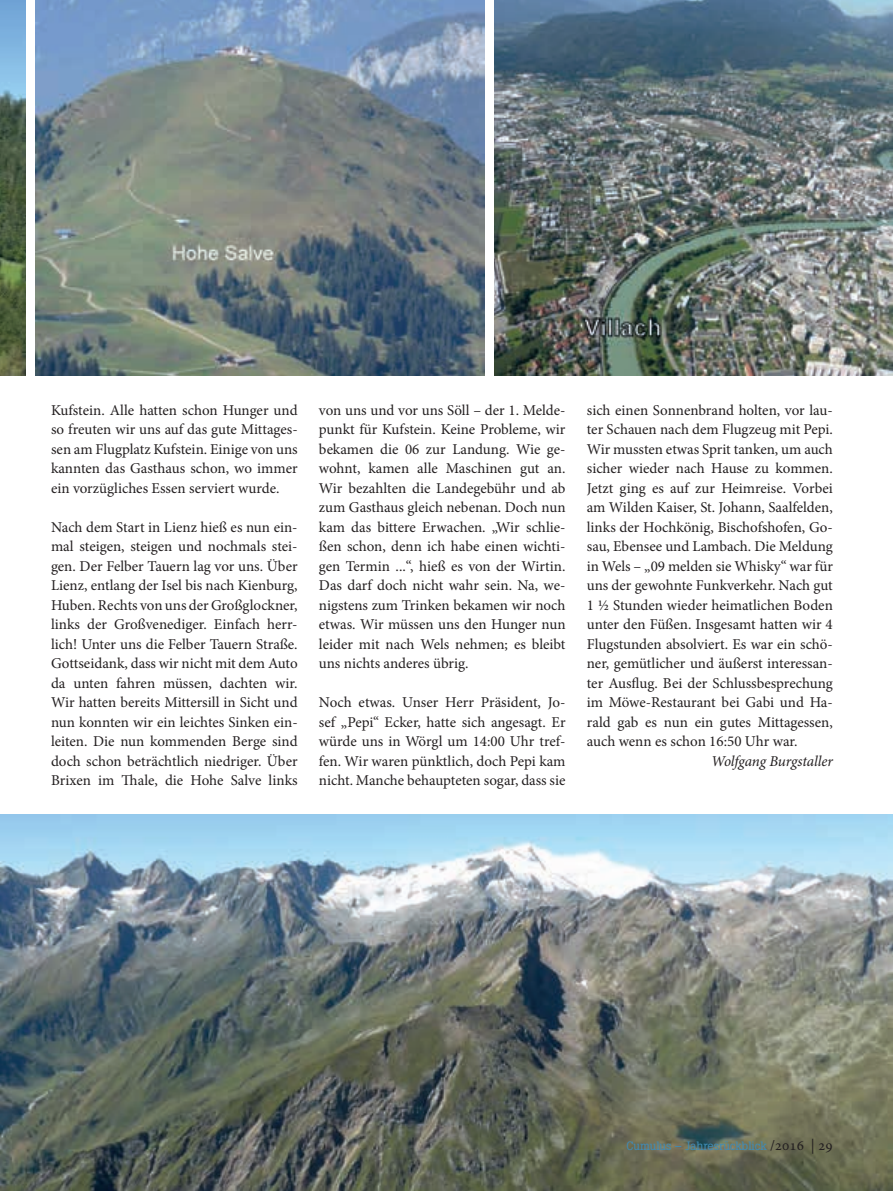
<style>
.page{position:relative;width:893px;height:1191px;background:#fff}
.page>*{position:absolute;margin:0;border:0;box-sizing:border-box;transform-origin:0 0}
.t1{font:15px/19.5px "Minion Pro";color:#231f20;text-align:justify}
.t2{font:italic 15px "Minion Pro";letter-spacing:-.01em;color:#231f20}
.t3{font:12px "Boton";color:#408bb5}
.s1{font-family:"Minion Pro";font-size:15px;color:#231f20}
</style>
<div class="page">
<img style="left:36px;top:0;width:448px;height:375px">
<img style="left:0;top:0;width:26px;height:375px">
<img style="left:494px;top:0;width:399px;height:375px">
<img style="left:0;top:815px;width:893px;height:376px">
<p class="t1" style="left:51px;top:400px;width:248px">Kufstein. Alle hatten schon Hunger und so freuten wir uns auf das gute Mittages&shy;sen am Flugplatz Kufstein. Einige von uns kannten das Gasthaus schon, wo immer ein vorzügliches Essen serviert wurde.</p>
<p class="t1" style="left:51px;top:517px;width:248px">Nach dem Start in Lienz hieß es nun ein&shy;mal steigen, steigen und nochmals stei&shy;gen. Der Felber Tauern lag vor uns. Über Lienz, entlang der Isel bis nach Kienburg, Huben. Rechts von uns der Großglockner, links der Großvenediger. Einfach herr&shy;lich! Unter uns die Felber Tauern Straße.<br>Gottseidank, dass wir nicht mit dem Auto da unten fahren müssen, dachten wir.<br>Wir hatten bereits Mittersill in Sicht und nun konnten wir ein leichtes Sinken ein&shy;leiten. Die nun kommenden Berge sind doch schon beträchtlich niedriger. Über Brixen im Thale, die Hohe Salve links</p>
<p class="t1" style="left:319px;top:400px;width:248px">von uns und vor uns Söll – der 1. Melde&shy;punkt für Kufstein. Keine Probleme, wir bekamen die 06 zur Landung. Wie ge&shy;wohnt, kamen alle Maschinen gut an.<br>Wir bezahlten die Landegebühr und ab zum Gasthaus gleich nebenan. Doch nun kam das bittere Erwachen. „Wir schlie&shy;ßen schon, denn ich habe einen wichti&shy;gen Termin ...“, hieß es von der Wirtin.<br>Das darf doch nicht wahr sein. Na, we&shy;nigstens zum Trinken bekamen wir noch etwas. Wir müssen uns den Hunger nun leider mit nach Wels nehmen; es bleibt uns nichts anderes übrig.</p>
<p class="t1" style="left:319px;top:693px;width:248px">Noch etwas. Unser Herr Präsident, Jo&shy;sef „Pepi“ Ecker, hatte sich angesagt. Er würde uns in Wörgl um 14:00 Uhr tref&shy;fen. Wir waren pünktlich, doch Pepi kam nicht. Manche behaupteten sogar, dass sie</p>
<p class="t1" style="left:587px;top:400px;width:248px">sich einen Sonnenbrand holten, vor lau&shy;ter Schauen nach dem Flugzeug mit Pepi.<br>Wir mussten etwas Sprit tanken, um auch sicher wieder nach Hause zu kommen.<br>Jetzt ging es auf zur Heimreise. Vorbei am Wilden Kaiser, St. Johann, Saalfelden, links der Hochkönig, Bischofshofen, Go&shy;sau, Ebensee und Lambach. Die Meldung in Wels – „09 melden sie Whisky“ war für uns der gewohnte Funkverkehr. Nach gut 1 ½ Stunden wieder heimatlichen Boden unter den Füßen. Insgesamt hatten wir 4<br>Flugstunden absolviert. Es war ein schö&shy;ner, gemütlicher und äußerst interessan&shy;ter Ausflug. Bei der Schlussbesprechung im Möwe-Restaurant bei Gabi und Ha&shy;rald gab es nun ein gutes Mittagessen, auch wenn es schon 16:50 Uhr war.</p>
<p class="t2" style="left:711px;top:751px;width:123px">Wolfgang Burgstaller</p>
<p class="t3" style="left:627px;top:1138px;width:208px">Cumulus – Jahresrückblick <span class="s1">/2016 | 29</span></p>
</div>
